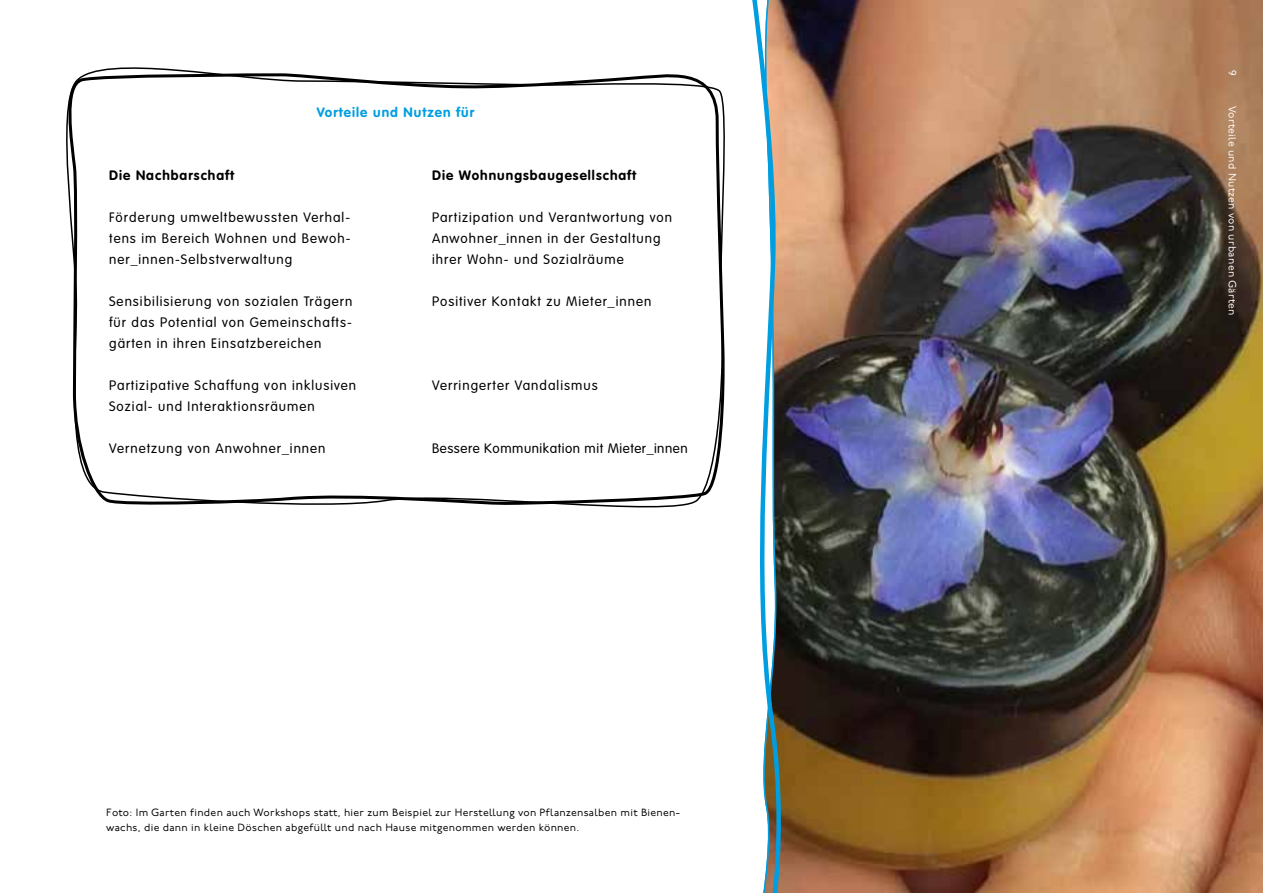
<style>
.page{position:relative;width:1263px;height:893px;background:#fff}
.page>*{position:absolute;margin:0;border:0;box-sizing:border-box;transform-origin:0 0}
.t1{font:300 13.5px/21px "VAG Rounded";letter-spacing:.075em;color:#000;text-align:justify}
.t2{font:700 13.5px "VAG Rounded";letter-spacing:.075em;color:#000}
.t3{font:300 13.5px "VAG Rounded";letter-spacing:.04em;color:#000}
.t4{font:700 13.5px "VAG Rounded";letter-spacing:.075em;color:#009ee0}
.t5{font:10.5px/15px "P22 Underground Pro";letter-spacing:.03em;color:#000}
.t6{font:10.5px "P22 Underground Pro";letter-spacing:.03em;color:#fff}
</style>
<div class="page">
<img style="left:796px;top:0;width:467px;height:893px">
<svg style="left:66px;top:67px;width:659px;height:439px"></svg>
<svg style="left:752px;top:0;width:44px;height:893px"></svg>
<p class="t4" style="left:317px;top:104px;width:159px">Vorteile und Nutzen für</p>
<p class="t2" style="left:109px;top:167px;width:127px">Die Nachbarschaft</p>
<p class="t1" style="left:109px;top:207px;width:243px">Förderung umweltbewussten Verhal&shy;tens im Bereich Wohnen und Bewoh&shy;ner_innen-Selbstverwaltung</p>
<p class="t1" style="left:109px;top:291px;width:245px">Sensibilisierung von sozialen Trägern für das Potential von Gemeinschafts&shy;gärten in ihren Einsatzbereichen</p>
<p class="t1" style="left:109px;top:375px;width:249px">Partizipative Schaffung von inklusiven<br>Sozial- und Interaktionsräumen</p>
<p class="t1" style="left:109px;top:438px;width:218px">Vernetzung von Anwohner_innen</p>
<p class="t2" style="left:432px;top:167px;width:206px">Die Wohnungsbaugesellschaft</p>
<p class="t1" style="left:432px;top:207px;width:242px;text-align:left">Partizipation und Verantwortung von<br>Anwohner_innen in der Gestaltung ihrer Wohn- und Sozialräume</p>
<p class="t1" style="left:432px;top:291px;width:221px">Positiver Kontakt zu Mieter_innen</p>
<p class="t1" style="left:432px;top:375px;width:167px">Verringerter Vandalismus</p>
<p class="t3" style="left:432px;top:441px;width:257px">Bessere Kommunikation mit Mieter_innen</p>
<p class="t5" style="left:106px;top:804px;width:575px">Foto: Im Garten finden auch Workshops statt, hier zum Beispiel zur Herstellung von Pflanzensalben mit Bienen&shy;wachs, die dann in kleine Döschen abgefüllt und nach Hause mitgenommen werden können.</p>
<p class="t6" style="left:1240px;top:70px;width:7px;rotate:90deg">9</p>
<p class="t6" style="left:1240px;top:106px;width:211px;rotate:90deg">Vorteile und Nutzen von urbanen Gärten</p>
</div>
